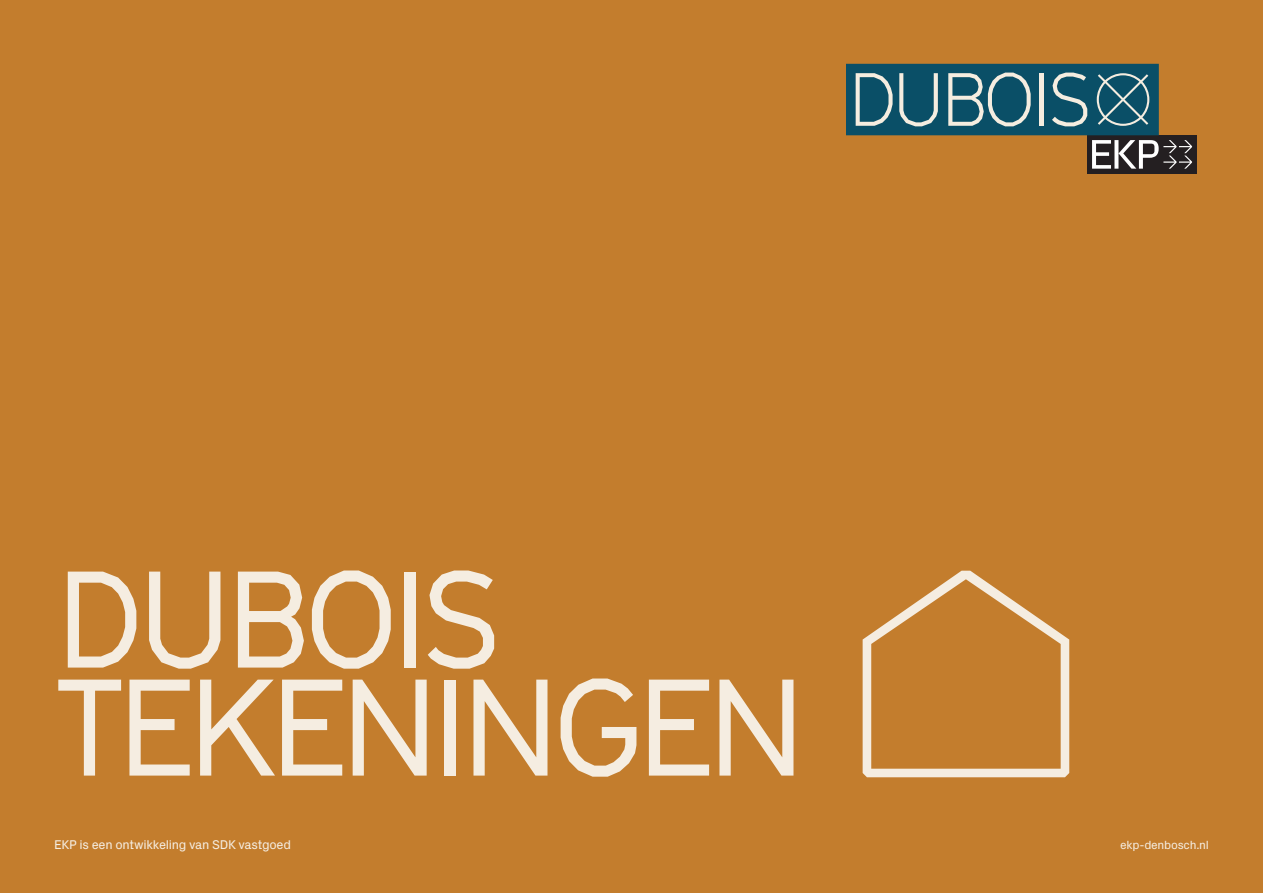
<style>
.page{position:relative;width:1263px;height:893px;background:#c37d2d}
.page>*{position:absolute;margin:0;border:0;box-sizing:border-box;transform-origin:0 0}
.t1{font:135px/108px "GT Cinetype";letter-spacing:-.06em;color:#f5ede1}
.t2{font:12.9px "Px Grotesk";letter-spacing:-.02em;color:#f5ede1}
.t3{font:12px "Px Grotesk";letter-spacing:-.02em;color:#f5ede1}
</style>
<div class="page">
<div style="left:1087px;top:135px;width:110px;height:38px;background:#241f21"></div>
<svg style="left:846px;top:64px;width:346px;height:105px"></svg>
<svg style="left:863px;top:571px;width:206px;height:206px"></svg>
<h1 class="t1" style="left:55px;top:563px;width:753px">DUBOIS<br>TEKENINGEN</h1>
<p class="t2" style="left:54px;top:836px;width:239px">EKP is een ontwikkeling van SDK vastgoed</p>
<p class="t3" style="left:1120px;top:836px;width:90px">ekp-denbosch.nl</p>
</div>
